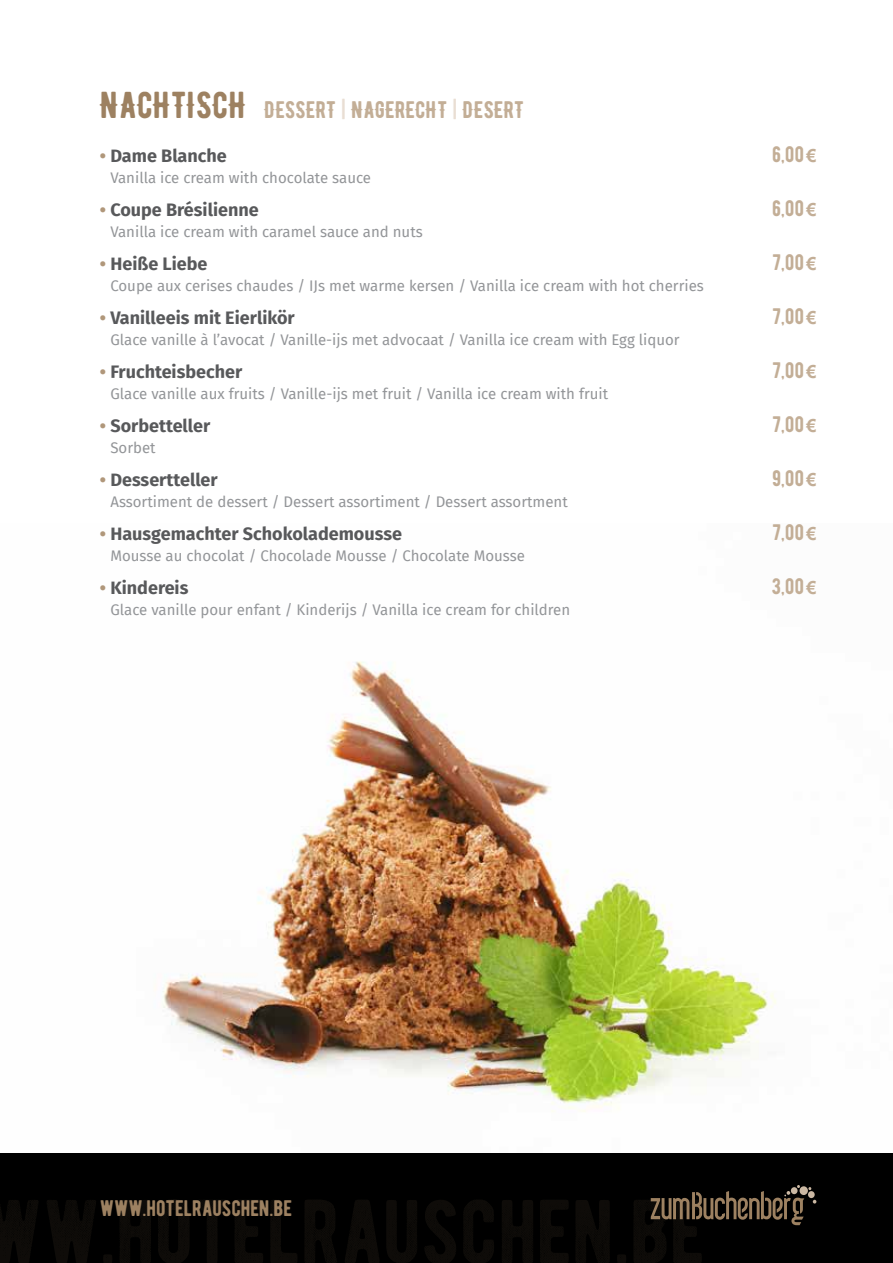
<style>
.page{position:relative;width:893px;height:1263px;background:#fff}
.page>*{position:absolute;margin:0;border:0;box-sizing:border-box;transform-origin:0 0}
.t1{font:24px "BERNIERREGULAR";color:#c3ae96}
.t2{font:22.5px "BERNIERREGULAR";color:#c3ae96}
.t3{font:22.5px "BERNIERREGULAR";color:#9d8161}
.t4{font:700 18px "Fira Sans";color:#58595b}
.t5{font:15px "Fira Sans";color:#939598}
.s1{font-size:37.5px;color:#9d8161}
.s2{color:#e9ded3}
.s3{color:#b0977a}
.s4{font-family:"Arial";font-weight:700;font-size:18px}
</style>
<div class="page">
<img style="left:0;top:661px;width:893px;height:493px">
<div style="left:0;top:1154px;width:893px;height:109px;background:#000"></div>
<svg style="left:651px;top:1185px;width:165px;height:40px"></svg>
<h1 class="t1" style="left:100px;top:90px;width:426px"><span class="s1">NACHTISCH</span> DESSERT <span class="s2">|</span> NAGERECHT <span class="s2">|</span> DESERT</h1>
<p class="t4" style="left:100px;top:140px;width:128px"><span class="s3">•</span> Dame Blanche</p>
<h2 class="t2" style="left:772px;top:135px;width:46px">6,00<span class="s4">€</span></h2>
<p class="t5" style="left:110px;top:166px;width:262px">Vanilla ice cream with chocolate sauce</p>
<p class="t4" style="left:100px;top:194px;width:160px"><span class="s3">•</span> Coupe Brésilienne</p>
<h2 class="t2" style="left:772px;top:189px;width:46px">6,00<span class="s4">€</span></h2>
<p class="t5" style="left:110px;top:220px;width:314px">Vanilla ice cream with caramel sauce and nuts</p>
<p class="t4" style="left:100px;top:248px;width:109px"><span class="s3">•</span> Heiße Liebe</p>
<h2 class="t2" style="left:772px;top:243px;width:46px">7,00<span class="s4">€</span></h2>
<p class="t5" style="left:110px;top:274px;width:595px">Coupe aux cerises chaudes / IJs met warme kersen / Vanilla ice cream with hot cherries</p>
<p class="t4" style="left:100px;top:302px;width:196px"><span class="s3">•</span> Vanilleeis mit Eierlikör</p>
<h2 class="t2" style="left:772px;top:297px;width:46px">7,00<span class="s4">€</span></h2>
<p class="t5" style="left:110px;top:328px;width:571px">Glace vanille à l’avocat / Vanille-ijs met advocaat / Vanilla ice cream with Egg liquor</p>
<p class="t4" style="left:100px;top:356px;width:144px"><span class="s3">•</span> Fruchteisbecher</p>
<h2 class="t2" style="left:772px;top:351px;width:46px">7,00<span class="s4">€</span></h2>
<p class="t5" style="left:110px;top:382px;width:499px">Glace vanille aux fruits / Vanille-ijs met fruit / Vanilla ice cream with fruit</p>
<p class="t4" style="left:100px;top:410px;width:112px"><span class="s3">•</span> Sorbetteller</p>
<h2 class="t2" style="left:772px;top:405px;width:46px">7,00<span class="s4">€</span></h2>
<p class="t5" style="left:110px;top:436px;width:47px">Sorbet</p>
<p class="t4" style="left:100px;top:464px;width:119px"><span class="s3">•</span> Dessertteller</p>
<h2 class="t2" style="left:772px;top:459px;width:46px">9,00<span class="s4">€</span></h2>
<p class="t5" style="left:110px;top:490px;width:459px">Assortiment de dessert / Dessert assortiment / Dessert assortment</p>
<p class="t4" style="left:100px;top:518px;width:304px"><span class="s3">•</span> Hausgemachter Schokolademousse</p>
<h2 class="t2" style="left:772px;top:513px;width:46px">7,00<span class="s4">€</span></h2>
<p class="t5" style="left:110px;top:544px;width:416px">Mousse au chocolat / Chocolade Mousse / Chocolate Mousse</p>
<p class="t4" style="left:100px;top:572px;width:90px"><span class="s3">•</span> Kindereis</p>
<h2 class="t2" style="left:771px;top:567px;width:46px">3,00<span class="s4">€</span></h2>
<p class="t5" style="left:110px;top:598px;width:461px">Glace vanille pour enfant / Kinderijs / Vanilla ice cream for children</p>
<h2 class="t3" style="left:100px;top:1189px;width:194px">WWW.HOTELRAUSCHEN.BE</h2>
</div>
